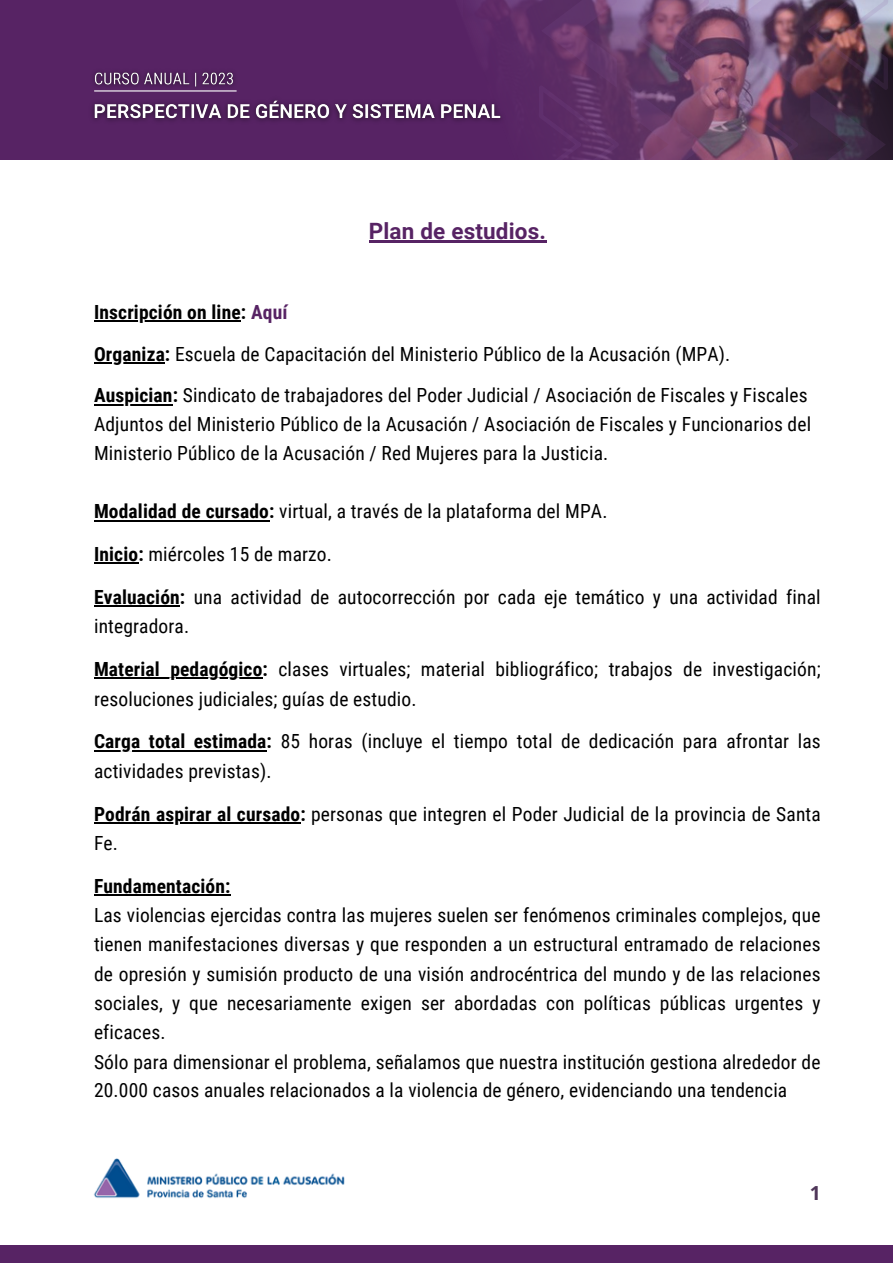
<style>
.page{position:relative;width:893px;height:1264px;background:#fff}
.page>*{position:absolute;margin:0;border:0;box-sizing:border-box;transform-origin:0 0}
.t1{font:700 22.5px "Roboto";letter-spacing:.01em;color:#572364}
.t2{font:19.5px/29.2px "Roboto Condensed";letter-spacing:.01em;color:#000}
.t3{font:700 19.5px "Roboto Condensed";letter-spacing:.01em;color:#000}
.t4{font:700 19.35px "Open Sans";color:#4f3659}
.s1{font-weight:700}
.s2{font-weight:700;color:#572364}
</style>
<div class="page">
<div style="left:0;top:0;width:437px;height:160px;background:#572364"></div>
<svg style="left:437px;top:0;width:455px;height:160px;background:#5d2e64"></svg>
<svg style="left:807px;top:0;width:81px;height:160px;background:#583f52"></svg>
<svg style="left:717px;top:0;width:81px;height:160px;background:#825774"></svg>
<svg style="left:628px;top:0;width:81px;height:160px;background:#72456d"></svg>
<svg style="left:538px;top:0;width:81px;height:160px;background:#613369"></svg>
<img style="left:86px;top:60px;width:157px;height:31px">
<hr style="left:369px;top:241px;width:177px;height:2px;background:#572364">
<hr style="left:94px;top:320px;width:147px;height:1px;background:#000">
<hr style="left:94px;top:362px;width:71px;height:1px;background:#000">
<hr style="left:94px;top:404px;width:79px;height:1px;background:#000">
<hr style="left:94px;top:519px;width:175px;height:2px;background:#000">
<hr style="left:94px;top:562px;width:44px;height:2px;background:#000">
<hr style="left:94px;top:605px;width:86px;height:2px;background:#000">
<hr style="left:94px;top:677px;width:168px;height:2px;background:#000">
<hr style="left:94px;top:749px;width:172px;height:2px;background:#000">
<hr style="left:94px;top:821px;width:206px;height:2px;background:#000">
<hr style="left:94px;top:894px;width:137px;height:1px;background:#000">
<img style="left:85px;top:91px;width:425px;height:43px">
<div style="left:0;top:1245px;width:892px;height:17px;background:#572364"></div>
<img style="left:94px;top:1158px;width:251px;height:40px">
<p class="t1" style="left:369px;top:218px;width:179px">Plan de estudios.</p>
<p class="t2" style="left:94px;top:291px;width:715px;line-height:42px"><span class="s1">Inscripción on line:</span> <span class="s2">Aquí<br></span><span class="s1">Organiza:</span> Escuela de Capacitación del Ministerio Público de la Acusación (MPA).<br><span class="s1">Auspician:</span> Sindicato de trabajadores del Poder Judicial / Asociación de Fiscales y Fiscales</p>
<p class="t2" style="left:94px;top:410px;width:718px;line-height:28.8px">Adjuntos del Ministerio Público de la Acusación / Asociación de Fiscales y Funcionarios del<br>Ministerio Público de la Acusación / Red Mujeres para la Justicia.</p>
<p class="t2" style="left:94px;top:490px;width:728px;line-height:42.9px"><span class="s1">Modalidad de cursado:</span> virtual, a través de la plataforma del MPA.<br><span class="s1">Inicio:</span> miércoles 15 de marzo.<br><span class="s1">Evaluación:</span> una actividad de autocorrección por cada eje temático y una actividad final</p>
<p class="t2" style="left:94px;top:605px;width:728px;line-height:42.9px">integradora.<br><span class="s1">Material pedagógico:</span> clases virtuales; material bibliográfico; trabajos de investigación;</p>
<p class="t2" style="left:94px;top:677px;width:728px;line-height:42.9px">resoluciones judiciales; guías de estudio.<br><span class="s1">Carga total estimada:</span> 85 horas (incluye el tiempo total de dedicación para afrontar las</p>
<p class="t2" style="left:94px;top:749px;width:728px;line-height:42.9px">actividades previstas).<br><span class="s1">Podrán aspirar al cursado:</span> personas que integren el Poder Judicial de la provincia de Santa</p>
<p class="t2" style="left:94px;top:828px;width:25px">Fe.</p>
<p class="t3" style="left:94px;top:874px;width:138px">Fundamentación:</p>
<p class="t2" style="left:94px;top:900px;width:728px">Las violencias ejercidas contra las mujeres suelen ser fenómenos criminales complejos, que tienen manifestaciones diversas y que responden a un estructural entramado de relaciones de opresión y sumisión producto de una visión androcéntrica del mundo y de las relaciones sociales, y que necesariamente exigen ser abordadas con políticas públicas urgentes y eficaces.<br>Sólo para dimensionar el problema, señalamos que nuestra institución gestiona alrededor de 20.000 casos anuales relacionados a la violencia de género, evidenciando una tendencia</p>
<p class="t4" style="left:809px;top:1178px;width:13px">1</p>
</div>
